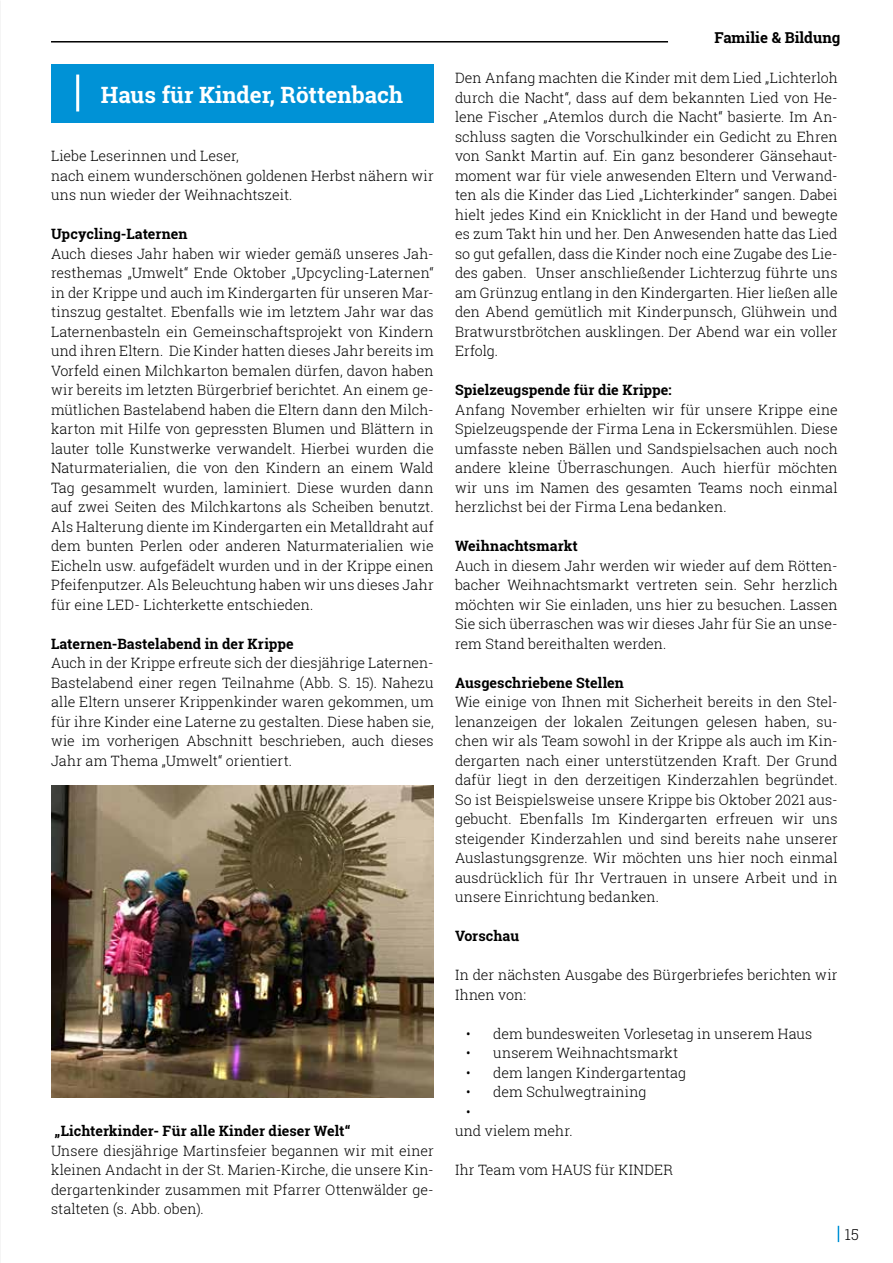
<style>
.page{position:relative;width:893px;height:1263px;background:#fff}
.page>*{position:absolute;margin:0;border:0;box-sizing:border-box;transform-origin:0 0}
.t1{font:700 22.5px "Roboto Slab";color:#fff}
.t2{font:700 15px "Roboto Slab";color:#000}
.t3{font:300 15px "Roboto Slab";color:#000}
.t4{font:300 14.25px/19.5px "Roboto Slab";color:#000;text-align:justify}
.t5{font:700 14.25px "Roboto Slab";letter-spacing:.005em;color:#000}
</style>
<div class="page">
<svg style="left:838px;top:1226px;width:1px;height:16px"></svg>
<hr style="left:51px;top:41px;width:617px;height:2px;background:#000">
<div style="left:51px;top:64px;width:382px;height:58px;background:#0092d6"></div>
<hr style="left:76px;top:75px;width:3px;height:36px;background:#fff">
<img style="left:51px;top:785px;width:383px;height:312px">
<h1 class="t1" style="left:101px;top:79px;width:304px">Haus für Kinder, Röttenbach</h1>
<p class="t4" style="left:51px;top:146px;width:384px;text-align:left">Liebe Leserinnen und Leser,<br>nach einem wunderschönen goldenen Herbst nähern wir uns nun wieder der Weihnachtszeit.</p>
<p class="t5" style="left:51px;top:224px;width:138px">Upcycling-Laternen</p>
<p class="t4" style="left:51px;top:243px;width:384px">Auch dieses Jahr haben wir wieder gemäß unseres Jah&shy;resthemas „Umwelt“ Ende Oktober „Upcycling-Laternen“ in der Krippe und auch im Kindergarten für unseren Mar&shy;tinszug gestaltet. Ebenfalls wie im letztem Jahr war das Laternenbasteln ein Gemeinschaftsprojekt von Kindern und ihren Eltern. Die Kinder hatten dieses Jahr bereits im Vorfeld einen Milchkarton bemalen dürfen, davon haben wir bereits im letzten Bürgerbrief berichtet. An einem ge&shy;mütlichen Bastelabend haben die Eltern dann den Milch&shy;karton mit Hilfe von gepressten Blumen und Blättern in lauter tolle Kunstwerke verwandelt. Hierbei wurden die Naturmaterialien, die von den Kindern an einem Wald Tag gesammelt wurden, laminiert. Diese wurden dann auf zwei Seiten des Milchkartons als Scheiben benutzt.<br>Als Halterung diente im Kindergarten ein Metalldraht auf dem bunten Perlen oder anderen Naturmaterialien wie Eicheln usw. aufgefädelt wurden und in der Krippe einen Pfeifenputzer. Als Beleuchtung haben wir uns dieses Jahr für eine LED- Lichterkette entschieden.</p>
<p class="t5" style="left:51px;top:634px;width:244px">Laternen-Bastelabend in der Krippe</p>
<p class="t4" style="left:51px;top:653px;width:384px">Auch in der Krippe erfreute sich der diesjährige Laternen-Bastelabend einer regen Teilnahme (Abb. S. 15). Nahezu alle Eltern unserer Krippenkinder waren gekommen, um für ihre Kinder eine Laterne zu gestalten. Diese haben sie, wie im vorherigen Abschnitt beschrieben, auch dieses Jahr am Thema „Umwelt“ orientiert.</p>
<p class="t5" style="left:55px;top:1121px;width:298px">„Lichterkinder- Für alle Kinder dieser Welt“</p>
<p class="t4" style="left:51px;top:1140px;width:384px">Unsere diesjährige Martinsfeier begannen wir mit einer kleinen Andacht in der St. Marien-Kirche, die unsere Kin&shy;dergartenkinder zusammen mit Pfarrer Ottenwälder ge&shy;stalteten (s. Abb. oben).</p>
<p class="t2" style="left:714px;top:27px;width:128px">Familie &amp; Bildung</p>
<p class="t4" style="left:455px;top:68px;width:384px">Den Anfang machten die Kinder mit dem Lied „Lichterloh durch die Nacht“, dass auf dem bekannten Lied von He&shy;lene Fischer „Atemlos durch die Nacht“ basierte. Im An&shy;schluss sagten die Vorschulkinder ein Gedicht zu Ehren von Sankt Martin auf. Ein ganz besonderer Gänsehaut&shy;moment war für viele anwesenden Eltern und Verwand&shy;ten als die Kinder das Lied „Lichterkinder“ sangen. Dabei hielt jedes Kind ein Knicklicht in der Hand und bewegte es zum Takt hin und her. Den Anwesenden hatte das Lied so gut gefallen, dass die Kinder noch eine Zugabe des Lie&shy;des gaben. Unser anschließender Lichterzug führte uns am Grünzug entlang in den Kindergarten. Hier ließen alle den Abend gemütlich mit Kinderpunsch, Glühwein und Bratwurstbrötchen ausklingen. Der Abend war ein voller Erfolg.</p>
<p class="t5" style="left:455px;top:380px;width:218px">Spielzeugspende für die Krippe:</p>
<p class="t4" style="left:455px;top:399px;width:384px">Anfang November erhielten wir für unsere Krippe eine Spielzeugspende der Firma Lena in Eckersmühlen. Diese umfasste neben Bällen und Sandspielsachen auch noch andere kleine Überraschungen. Auch hierfür möchten wir uns im Namen des gesamten Teams noch einmal herzlichst bei der Firma Lena bedanken.</p>
<p class="t5" style="left:455px;top:536px;width:124px">Weihnachtsmarkt</p>
<p class="t4" style="left:455px;top:555px;width:384px">Auch in diesem Jahr werden wir wieder auf dem Rötten&shy;bacher Weihnachtsmarkt vertreten sein. Sehr herzlich möchten wir Sie einladen, uns hier zu besuchen. Lassen Sie sich überraschen was wir dieses Jahr für Sie an unse&shy;rem Stand bereithalten werden.</p>
<p class="t5" style="left:455px;top:673px;width:170px">Ausgeschriebene Stellen</p>
<p class="t4" style="left:455px;top:692px;width:384px">Wie einige von Ihnen mit Sicherheit bereits in den Stel&shy;lenanzeigen der lokalen Zeitungen gelesen haben, su&shy;chen wir als Team sowohl in der Krippe als auch im Kin&shy;dergarten nach einer unterstützenden Kraft. Der Grund dafür liegt in den derzeitigen Kinderzahlen begründet.<br>So ist Beispielsweise unsere Krippe bis Oktober 2021 aus&shy;gebucht. Ebenfalls Im Kindergarten erfreuen wir uns steigender Kinderzahlen und sind bereits nahe unserer Auslastungsgrenze. Wir möchten uns hier noch einmal ausdrücklich für Ihr Vertrauen in unsere Arbeit und in unsere Einrichtung bedanken.</p>
<p class="t5" style="left:455px;top:926px;width:66px">Vorschau</p>
<p class="t4" style="left:455px;top:965px;width:384px">In der nächsten Ausgabe des Bürgerbriefes berichten wir<br>Ihnen von:</p>
<p class="t4" style="left:466px;top:1023px;width:347px">• dem bundesweiten Vorlesetag in unserem Haus</p>
<p class="t4" style="left:466px;top:1043px;width:213px">• unserem Weihnachtsmarkt</p>
<p class="t4" style="left:466px;top:1062px;width:221px">• dem langen Kindergartentag</p>
<p class="t4" style="left:466px;top:1082px;width:182px">• dem Schulwegtraining</p>
<p class="t4" style="left:466px;top:1101px;width:6px">•</p>
<p class="t4" style="left:455px;top:1121px;width:119px">und vielem mehr.</p>
<p class="t4" style="left:455px;top:1160px;width:219px">Ihr Team vom HAUS für KINDER</p>
<p class="t3" style="left:845px;top:1224px;width:15px">15</p>
</div>
